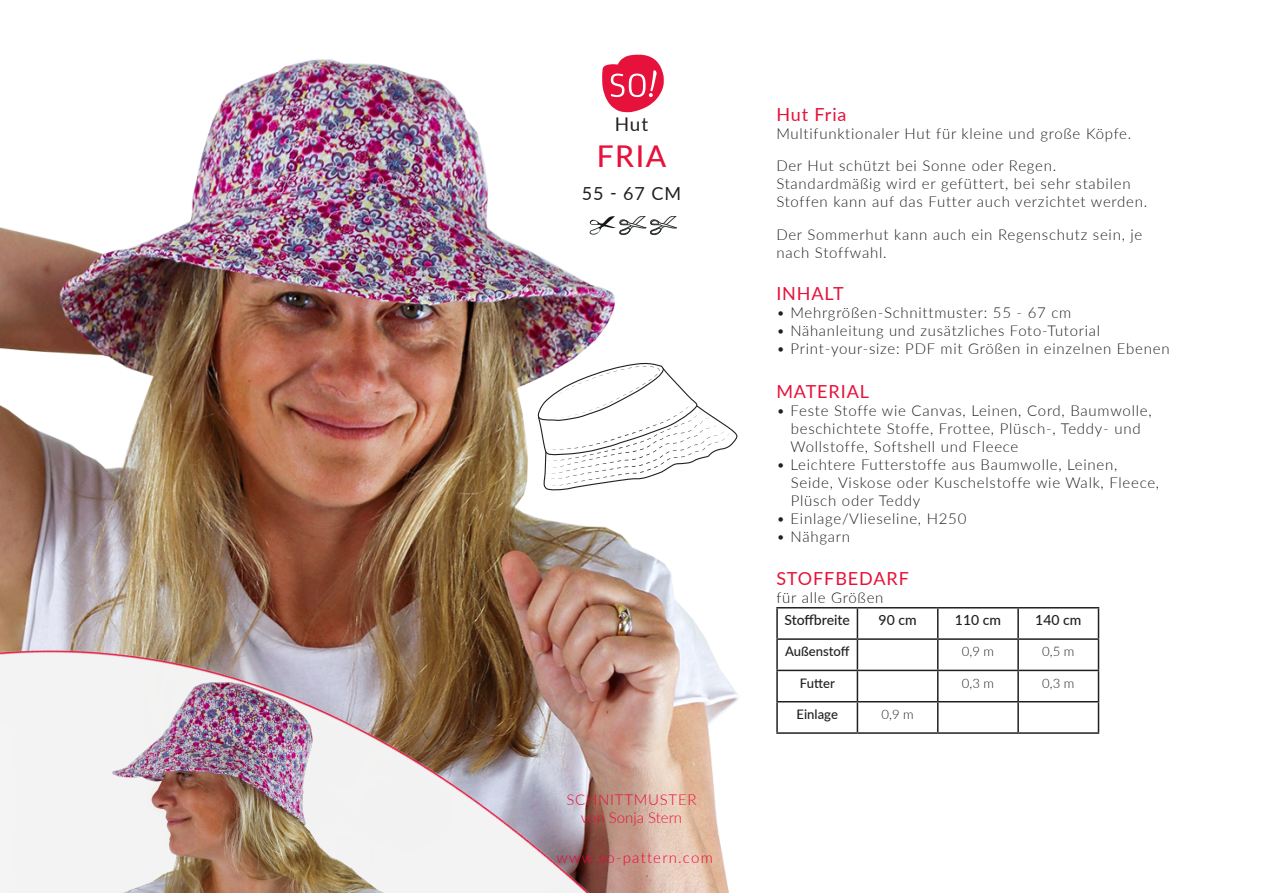
<style>
.page{position:relative;width:1263px;height:893px;background:#fff}
.page>*{position:absolute;margin:0;border:0;box-sizing:border-box;transform-origin:0 0}
.t1{font:500 30px "Lato";color:#e6123b}
.t2{font:18.9px "Lato";color:#231f20}
.t3{font:18px "Lato";letter-spacing:.05em;color:#e6123b}
.t4{font:18px "Lato";color:#231f20}
.t5{font:300 15px/18px "Lato";letter-spacing:.05em;color:#231f20}
.t6{font:300 15px "Lato";letter-spacing:.08em;color:#ed033a}
.t7{font:300 15px "Lato";letter-spacing:.05em;color:#e6123b}
.t8{font:300 15px "Lato";color:#e6123b}
.t9{font:300 14.85px "Lato";letter-spacing:.05em;color:#231f20}
.t10{font:500 13.95px "Lato";color:#231f20}
.t11{font:500 13.05px "Lato";color:#231f20}
.t12{font:300 13.05px "Lato";color:#231f20}
.s1{font-size:14.85px}
</style>
<div class="page">
<img style="left:0;top:59px;width:677px;height:174px">
<img style="left:0;top:233px;width:923px;height:660px">
<svg style="left:589px;top:216px;width:87px;height:19px"></svg>
<svg style="left:538px;top:363px;width:199px;height:127px"></svg>
<img style="left:77px;top:676px;width:357px;height:217px">
<svg style="left:602px;top:54px;width:62px;height:58px"></svg>
<hr style="left:776px;top:607px;width:81px;height:1px;background:#231f20">
<hr style="left:776px;top:608px;width:2px;height:30px;background:#231f20">
<hr style="left:857px;top:607px;width:81px;height:1px;background:#231f20">
<hr style="left:857px;top:608px;width:1px;height:30px;background:#231f20">
<hr style="left:938px;top:607px;width:80px;height:1px;background:#231f20">
<hr style="left:937px;top:608px;width:1px;height:30px;background:#231f20">
<hr style="left:1018px;top:607px;width:81px;height:1px;background:#231f20">
<hr style="left:1017px;top:608px;width:2px;height:30px;background:#231f20">
<hr style="left:1098px;top:608px;width:1px;height:30px;background:#231f20">
<hr style="left:776px;top:638px;width:81px;height:2px;background:#231f20">
<hr style="left:776px;top:640px;width:2px;height:30px;background:#231f20">
<hr style="left:857px;top:638px;width:81px;height:2px;background:#231f20">
<hr style="left:857px;top:640px;width:1px;height:30px;background:#231f20">
<hr style="left:938px;top:638px;width:80px;height:2px;background:#231f20">
<hr style="left:937px;top:640px;width:1px;height:30px;background:#231f20">
<hr style="left:1018px;top:638px;width:81px;height:2px;background:#231f20">
<hr style="left:1017px;top:640px;width:2px;height:30px;background:#231f20">
<hr style="left:1098px;top:640px;width:1px;height:30px;background:#231f20">
<hr style="left:776px;top:670px;width:81px;height:1px;background:#231f20">
<hr style="left:776px;top:671px;width:2px;height:30px;background:#231f20">
<hr style="left:857px;top:670px;width:81px;height:1px;background:#231f20">
<hr style="left:857px;top:671px;width:1px;height:30px;background:#231f20">
<hr style="left:938px;top:670px;width:80px;height:1px;background:#231f20">
<hr style="left:937px;top:671px;width:1px;height:30px;background:#231f20">
<hr style="left:1018px;top:670px;width:81px;height:1px;background:#231f20">
<hr style="left:1017px;top:671px;width:2px;height:30px;background:#231f20">
<hr style="left:1098px;top:671px;width:1px;height:30px;background:#231f20">
<hr style="left:776px;top:701px;width:81px;height:1px;background:#231f20">
<hr style="left:776px;top:702px;width:2px;height:30px;background:#231f20">
<hr style="left:857px;top:701px;width:81px;height:1px;background:#231f20">
<hr style="left:857px;top:702px;width:1px;height:30px;background:#231f20">
<hr style="left:938px;top:701px;width:80px;height:1px;background:#231f20">
<hr style="left:937px;top:702px;width:1px;height:30px;background:#231f20">
<hr style="left:1018px;top:701px;width:81px;height:1px;background:#231f20">
<hr style="left:1017px;top:702px;width:2px;height:30px;background:#231f20">
<hr style="left:1098px;top:702px;width:1px;height:30px;background:#231f20">
<hr style="left:776px;top:732px;width:81px;height:2px;background:#231f20">
<hr style="left:857px;top:732px;width:81px;height:2px;background:#231f20">
<hr style="left:938px;top:732px;width:80px;height:2px;background:#231f20">
<hr style="left:1018px;top:732px;width:81px;height:2px;background:#231f20">
<p class="t2" style="left:615px;top:111px;width:35px">Hut</p>
<p class="t1" style="left:597px;top:135px;width:71px">FRIA</p>
<p class="t4" style="left:582px;top:180px;width:101px">55 - 67 CM</p>
<p class="t7" style="left:566px;top:789px;width:132px">SCHNITTMUSTER</p>
<p class="t8" style="left:581px;top:807px;width:103px">von Sonja Stern</p>
<p class="t6" style="left:557px;top:847px;width:158px">www.so-pattern.com</p>
<p class="t3" style="left:776px;top:102px;width:72px">Hut Fria</p>
<p class="t5" style="left:776px;top:124px;width:356px">Multifunktionaler Hut für kleine und große Köpfe.</p>
<p class="t5" style="left:776px;top:156px;width:356px">Der Hut schützt bei Sonne oder Regen.<br>Standardmäßig wird er gefüttert, bei sehr stabilen</p>
<p class="t5" style="left:776px;top:192px;width:373px">Stoffen kann auf das Futter auch verzichtet werden.</p>
<p class="t5" style="left:776px;top:225px;width:368px">Der Sommerhut kann auch ein Regenschutz sein, je nach Stoffwahl.</p>
<p class="t3" style="left:776px;top:281px;width:69px">INHALT</p>
<p class="t5" style="left:776px;top:303px;width:297px"><span class="s1">•</span> Mehrgrößen-Schnittmuster: 55 - 67 cm</p>
<p class="t9" style="left:776px;top:321px;width:325px">• Nähanleitung und zusätzliches Foto-Tutorial</p>
<p class="t5" style="left:776px;top:339px;width:395px">• Print-your-size: PDF mit Größen in einzelnen Ebenen</p>
<p class="t3" style="left:776px;top:378px;width:94px">MATERIAL</p>
<p class="t5" style="left:776px;top:401px;width:377px">• Feste Stoffe wie Canvas, Leinen, Cord, Baumwolle,</p>
<p class="t5" style="left:791px;top:419px;width:351px">beschichtete Stoffe, Frottee, Plüsch-, Teddy- und</p>
<p class="t5" style="left:790px;top:437px;width:229px">Wollstoffe, Softshell und Fleece</p>
<p class="t5" style="left:776px;top:455px;width:343px">• Leichtere Futterstoffe aus Baumwolle, Leinen,</p>
<p class="t5" style="left:791px;top:473px;width:370px">Seide, Viskose oder Kuschelstoffe wie Walk, Fleece,</p>
<p class="t5" style="left:791px;top:491px;width:131px">Plüsch oder Teddy</p>
<p class="t5" style="left:776px;top:509px;width:192px">• Einlage/Vlieseline, H250</p>
<p class="t5" style="left:776px;top:527px;width:75px">• Nähgarn</p>
<p class="t3" style="left:776px;top:565px;width:134px">STOFFBEDARF</p>
<p class="t5" style="left:776px;top:588px;width:109px">für alle Größen</p>
<p class="t10" style="left:784px;top:610px;width:67px">Stoffbreite</p>
<p class="t10" style="left:878px;top:610px;width:40px">90 cm</p>
<p class="t10" style="left:955px;top:610px;width:48px">110 cm</p>
<p class="t10" style="left:1035px;top:610px;width:48px">140 cm</p>
<p class="t11" style="left:785px;top:642px;width:66px">Außenstoff</p>
<p class="t12" style="left:962px;top:642px;width:34px">0,9 m</p>
<p class="t12" style="left:1042px;top:642px;width:34px">0,5 m</p>
<p class="t11" style="left:800px;top:673px;width:36px">Futter</p>
<p class="t12" style="left:962px;top:674px;width:34px">0,3 m</p>
<p class="t12" style="left:1042px;top:674px;width:34px">0,3 m</p>
<p class="t11" style="left:796px;top:705px;width:43px">Einlage</p>
<p class="t12" style="left:881px;top:705px;width:34px">0,9 m</p>
</div>
